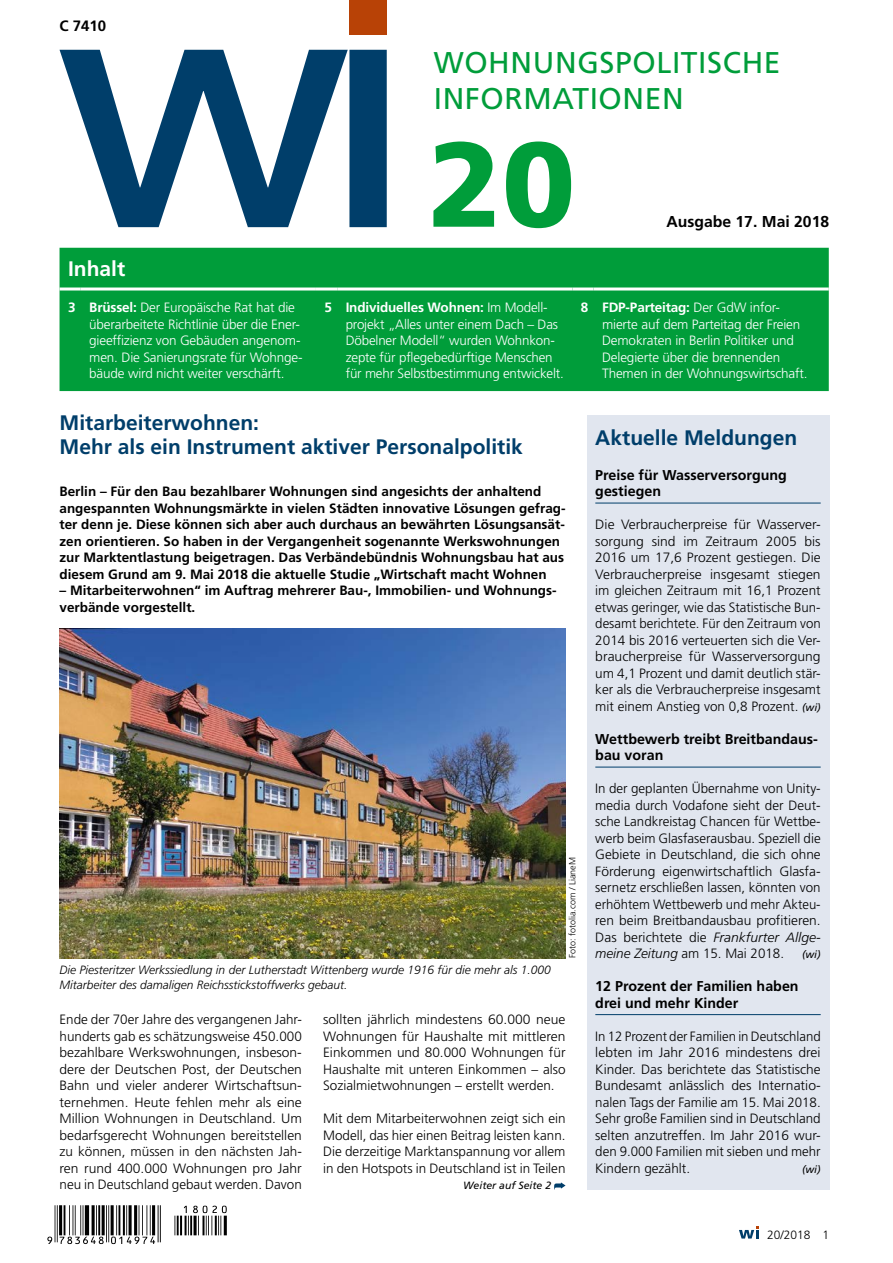
<style>
.page{position:relative;width:893px;height:1263px;background:#fff}
.page>*{position:absolute;margin:0;border:0;box-sizing:border-box;transform-origin:0 0}
.t1{font:900 120px "Frutiger";color:#009d3a}
.t2{font:30px/36px "Frutiger";letter-spacing:.02em;color:#009d3a}
.t3{font:700 21px/24px "Frutiger";color:#003e6a}
.t4{font:700 21px "Frutiger";color:#fff}
.t5{font:700 15.75px "Frutiger";color:#000}
.t6{font:700 15px "Frutiger";color:#000}
.t7{font:700 14.25px/16.5px "Frutiger";color:#000}
.t8{font:300 13.5px/16.5px "Frutiger";color:#000;text-align:justify}
.t9{font:700 13.5px/16.5px "Frutiger";color:#000}
.t10{font:300 13.5px/16.5px "Frutiger";letter-spacing:-.01em;color:#fff}
.t11{font:italic 300 12px/15px "Frutiger";color:#000}
.t12{font:300 12px "Frutiger";color:#000}
.t13{font:italic 10.5px "Frutiger";color:#000}
.t14{font:300 9px "Frutiger";color:#000}
.s1{font-weight:700}
.s2{font-weight:400;font-style:italic;font-size:10.5px}
.s3{font-style:italic}
</style>
<div class="page">
<div style="left:60px;top:248px;width:769px;height:143px;background:#009d3a"></div>
<hr style="left:60px;top:287px;width:21px;height:3px;background:#fff">
<hr style="left:81px;top:287px;width:235px;height:3px;background:#fff">
<hr style="left:316px;top:287px;width:21px;height:3px;background:#fff">
<hr style="left:337px;top:287px;width:235px;height:3px;background:#fff">
<hr style="left:572px;top:287px;width:22px;height:3px;background:#fff">
<hr style="left:594px;top:287px;width:235px;height:3px;background:#fff">
<svg style="left:554px;top:1182px;width:12px;height:7px"></svg>
<div style="left:587px;top:415px;width:242px;height:774px;background:#e1e6ef"></div>
<hr style="left:595px;top:503px;width:226px;height:1px;background:#003e6a">
<hr style="left:595px;top:767px;width:226px;height:1px;background:#003e6a">
<hr style="left:595px;top:1014px;width:226px;height:1px;background:#003e6a">
<img style="left:60px;top:628px;width:506px;height:330px">
<svg style="left:739px;top:1226px;width:20px;height:12px"></svg>
<hr style="left:160px;top:1205px;width:1px;height:37px;background:#000">
<hr style="left:158px;top:1205px;width:1px;height:37px;background:#000">
<hr style="left:152px;top:1205px;width:3px;height:30px;background:#000">
<hr style="left:150px;top:1205px;width:1px;height:30px;background:#000">
<hr style="left:146px;top:1205px;width:1px;height:30px;background:#000">
<hr style="left:142px;top:1205px;width:1px;height:30px;background:#000">
<hr style="left:139px;top:1205px;width:1px;height:30px;background:#000">
<hr style="left:134px;top:1205px;width:3px;height:30px;background:#000">
<hr style="left:129px;top:1205px;width:3px;height:30px;background:#000">
<hr style="left:126px;top:1205px;width:1px;height:30px;background:#000">
<hr style="left:123px;top:1205px;width:2px;height:30px;background:#000">
<hr style="left:119px;top:1205px;width:1px;height:30px;background:#000">
<hr style="left:116px;top:1205px;width:1px;height:30px;background:#000">
<hr style="left:111px;top:1205px;width:3px;height:30px;background:#000">
<hr style="left:108px;top:1205px;width:1px;height:37px;background:#000">
<hr style="left:106px;top:1205px;width:1px;height:37px;background:#000">
<hr style="left:102px;top:1205px;width:3px;height:30px;background:#000">
<hr style="left:98px;top:1205px;width:2px;height:30px;background:#000">
<hr style="left:96px;top:1205px;width:1px;height:30px;background:#000">
<hr style="left:92px;top:1205px;width:3px;height:30px;background:#000">
<hr style="left:85px;top:1205px;width:4px;height:30px;background:#404040">
<hr style="left:83px;top:1205px;width:1px;height:30px;background:#000">
<hr style="left:80px;top:1205px;width:1px;height:30px;background:#000">
<hr style="left:75px;top:1205px;width:1px;height:30px;background:#000">
<hr style="left:73px;top:1205px;width:1px;height:30px;background:#000">
<hr style="left:69px;top:1205px;width:1px;height:30px;background:#000">
<hr style="left:64px;top:1205px;width:1px;height:30px;background:#000">
<hr style="left:59px;top:1205px;width:3px;height:30px;background:#000">
<hr style="left:57px;top:1205px;width:1px;height:37px;background:#000">
<hr style="left:55px;top:1205px;width:1px;height:37px;background:#000">
<svg style="left:47px;top:1206px;width:180px;height:38px"></svg>
<svg style="left:60px;top:50px;width:327px;height:177px"></svg>
<div style="left:350px;top:0;width:37px;height:34px;background:#b84206"></div>
<p class="t6" style="left:60px;top:17px;width:48px">C 7410</p>
<h2 class="t2" style="left:434px;top:44px;width:348px">WOHNUNGSPOLITISCHE<br>INFORMATIONEN</h2>
<h1 class="t1" style="left:428px;top:112px;width:148px">20</h1>
<p class="t5" style="left:666px;top:212px;width:164px">Ausgabe 17. Mai 2018</p>
<h3 class="t4" style="left:68px;top:257px;width:59px">Inhalt</h3>
<p class="t10" style="left:89px;top:300px;width:215px;text-indent:-21px"><span class="s1">3 Brüssel:</span> Der Europäische Rat hat die überarbeitete Richtlinie über die Ener&shy;gieeffizienz von Gebäuden angenom&shy;men. Die Sanierungsrate für Wohnge&shy;bäude wird nicht weiter verschärft.</p>
<p class="t10" style="left:346px;top:300px;width:220px;text-indent:-21px"><span class="s1">5 Individuelles Wohnen:</span> Im Modell&shy;projekt „Alles unter einem Dach – Das Döbelner Modell“ wurden Wohnkon&shy;zepte für pflegebedürftige Menschen für mehr Selbstbestimmung entwickelt.</p>
<p class="t10" style="left:602px;top:300px;width:207px;text-indent:-21px"><span class="s1">8 FDP-Parteitag:</span> Der GdW infor&shy;mierte auf dem Parteitag der Freien Demokraten in Berlin Politiker und Delegierte über die brennenden Themen in der Wohnungswirtschaft.</p>
<h3 class="t3" style="left:60px;top:411px;width:465px">Mitarbeiterwohnen:<br>Mehr als ein Instrument aktiver Personalpolitik</h3>
<p class="t9" style="left:60px;top:483px;width:508px">Berlin – Für den Bau bezahlbarer Wohnungen sind angesichts der anhaltend angespannten Wohnungsmärkte in vielen Städten innovative Lösungen gefrag&shy;ter denn je. Diese können sich aber auch durchaus an bewährten Lösungsansät&shy;zen orientieren. So haben in der Vergangenheit sogenannte Werkswohnungen zur Marktentlastung beigetragen. Das Verbändebündnis Wohnungsbau hat aus diesem Grund am 9. Mai 2018 die aktuelle Studie „Wirtschaft macht Wohnen</p>
<p class="t9" style="left:60px;top:582px;width:499px">– Mitarbeiterwohnen“ im Auftrag mehrerer Bau-, Immobilien- und Wohnungs&shy;verbände vorgestellt.</p>
<p class="t11" style="left:60px;top:962px;width:493px">Die Piesteritzer Werkssiedlung in der Lutherstadt Wittenberg wurde 1916 für die mehr als 1.000<br>Mitarbeiter des damaligen Reichsstickstoffwerks gebaut.</p>
<p class="t14" style="left:567px;top:958px;width:103px;rotate:-90deg">Foto: fotolia.com / LianeM</p>
<p class="t8" style="left:60px;top:1012px;width:244px">Ende der 70er Jahre des vergangenen Jahr&shy;hunderts gab es schätzungsweise 450.000 bezahlbare Werkswohnungen, insbeson&shy;dere der Deutschen Post, der Deutschen Bahn und vieler anderer Wirtschaftsun&shy;ternehmen. Heute fehlen mehr als eine Million Wohnungen in Deutschland. Um bedarfsgerecht Wohnungen bereitstellen zu können, müssen in den nächsten Jah&shy;ren rund 400.000 Wohnungen pro Jahr neu in Deutschland gebaut werden. Davon</p>
<p class="t8" style="left:323px;top:1012px;width:244px">sollten jährlich mindestens 60.000 neue Wohnungen für Haushalte mit mittleren Einkommen und 80.000 Wohnungen für Haushalte mit unteren Einkommen – also Sozialmietwohnungen – erstellt werden.</p>
<p class="t8" style="left:323px;top:1111px;width:244px">Mit dem Mitarbeiterwohnen zeigt sich ein Modell, das hier einen Beitrag leisten kann.<br>Die derzeitige Marktanspannung vor allem in den Hotspots in Deutschland ist in Teilen</p>
<p class="t13" style="left:463px;top:1180px;width:89px">Weiter auf Seite 2</p>
<h3 class="t3" style="left:595px;top:426px;width:203px">Aktuelle Meldungen</h3>
<p class="t7" style="left:595px;top:466px;width:193px">Preise für Wasserversorgung gestiegen</p>
<p class="t8" style="left:595px;top:517px;width:227px">Die Verbraucherpreise für Wasserver&shy;sorgung sind im Zeitraum 2005 bis 2016 um 17,6 Prozent gestiegen. Die Verbraucherpreise insgesamt stiegen im gleichen Zeitraum mit 16,1 Prozent etwas geringer, wie das Statistische Bun&shy;desamt berichtete. Für den Zeitraum von 2014 bis 2016 verteuerten sich die Ver&shy;braucherpreise für Wasserversorgung um 4,1 Prozent und damit deutlich stär&shy;ker als die Verbraucherpreise insgesamt mit einem Anstieg von 0,8 Prozent. <span class="s2">(wi)</span></p>
<p class="t7" style="left:595px;top:730px;width:224px">Wettbewerb treibt Breitbandaus&shy;bau voran</p>
<p class="t8" style="left:595px;top:781px;width:227px">In der geplanten Übernahme von Unity&shy;media durch Vodafone sieht der Deut&shy;sche Landkreistag Chancen für Wettbe&shy;werb beim Glasfaserausbau. Speziell die Gebiete in Deutschland, die sich ohne Förderung eigenwirtschaftlich Glasfa&shy;sernetz erschließen lassen, könnten von erhöhtem Wettbewerb und mehr Akteu&shy;ren beim Breitbandausbau profitieren.<br>Das berichtete die <span class="s3">Frankfurter Allge&shy;meine Zeitung</span> am 15. Mai 2018.</p>
<p class="t13" style="left:802px;top:949px;width:20px">(wi)</p>
<p class="t7" style="left:595px;top:978px;width:205px">12 Prozent der Familien haben drei und mehr Kinder</p>
<p class="t8" style="left:595px;top:1028px;width:227px">In 12 Prozent der Familien in Deutschland lebten im Jahr 2016 mindestens drei Kinder. Das berichtete das Statistische Bundesamt anlässlich des Internatio&shy;nalen Tags der Familie am 15. Mai 2018.<br>Sehr große Familien sind in Deutschland selten anzutreffen. Im Jahr 2016 wur&shy;den 9.000 Familien mit sieben und mehr Kindern gezählt.</p>
<p class="t13" style="left:802px;top:1163px;width:20px">(wi)</p>
<p class="t12" style="left:767px;top:1227px;width:64px">20/2018 1</p>
</div>
